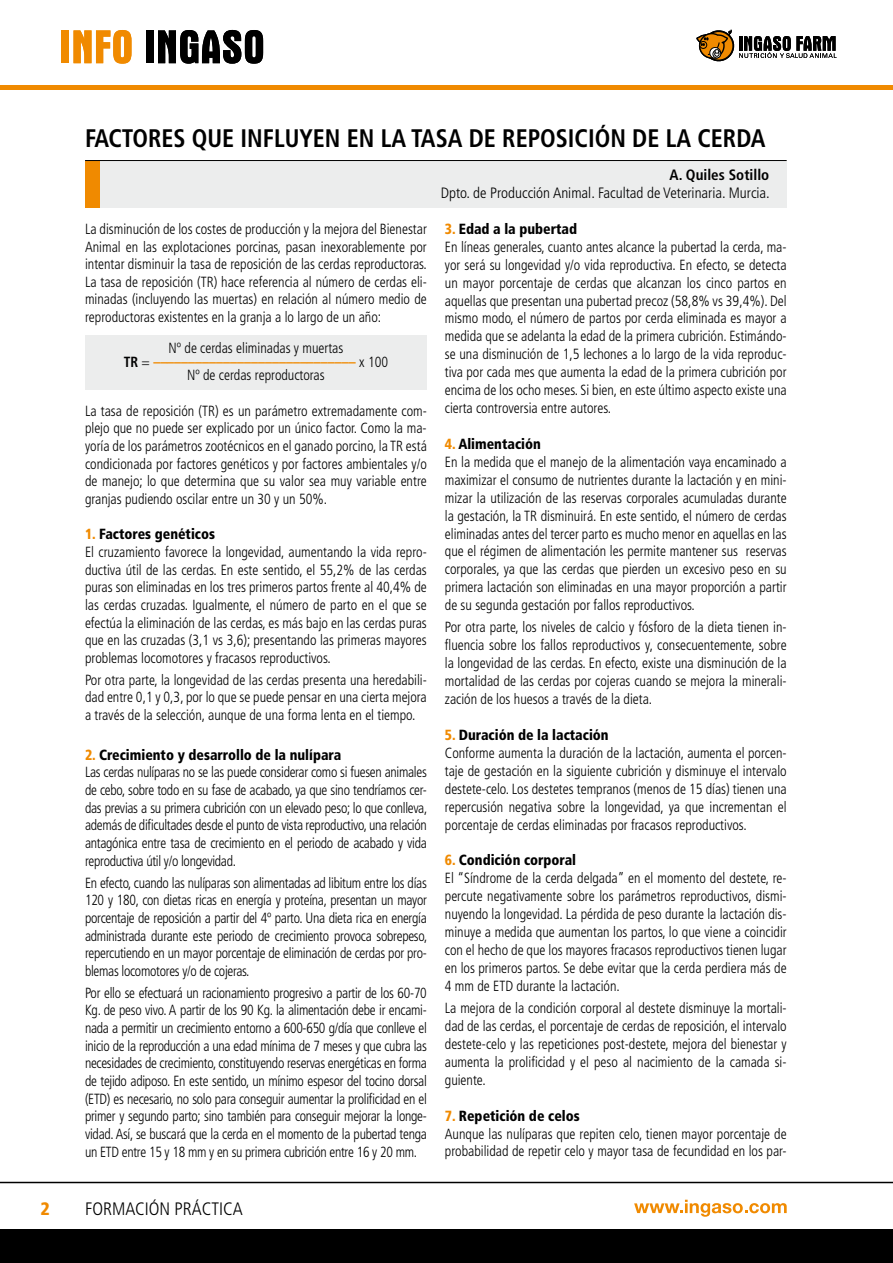
<style>
.page{position:relative;width:893px;height:1263px;background:#fff}
.page>*{position:absolute;margin:0;border:0;box-sizing:border-box;transform-origin:0 0}
.t1{font:700 condensed 25.35px "Frutiger";color:#000;scale:.95 1}
.t2{font:300 condensed 18px "Frutiger";color:#000}
.t3{font:900 condensed 18px "Frutiger";color:#f08a00}
.t4{font:300 condensed 15px "Frutiger";color:#000}
.t5{font:700 condensed 15px "Frutiger";color:#000}
.t6{font:300 condensed 14.7px/17.9px "Frutiger";color:#000;scale:.95 1}
.t7{font:300 condensed 14.7px/17.7px "Frutiger";color:#000;text-align:justify;scale:.93 1}
.t8{font:300 condensed 14.7px/17.7px "Frutiger";letter-spacing:-.02em;color:#000;scale:.93 1}
.s1{font-weight:700}
.s2{font-weight:700;color:#f08a00}
.s3{font-weight:900;color:#f08a00}
.s4{font-weight:900}
</style>
<div class="page">
<div style="left:0;top:1229px;width:893px;height:34px;background:#000"></div>
<hr style="left:0;top:1182px;width:893px;height:1px;background:#000">
<svg style="left:634px;top:1200px;width:153px;height:17px"></svg>
<div style="left:85px;top:335px;width:342px;height:55px;background:#eceded"></div>
<hr style="left:0;top:85px;width:893px;height:4px;background:#f08a00">
<svg style="left:697px;top:30px;width:140px;height:32px"></svg>
<div style="left:62px;top:30px;width:7px;height:33px;background:#f08a00"></div>
<svg style="left:74px;top:30px;width:57px;height:34px"></svg>
<div style="left:146px;top:30px;width:7px;height:33px;background:#000"></div>
<svg style="left:158px;top:30px;width:105px;height:34px"></svg>
<div style="left:85px;top:161px;width:702px;height:46px;background:#eceded"></div>
<div style="left:85px;top:161px;width:15px;height:46px;background:#f08a00"></div>
<hr style="left:85px;top:160px;width:702px;height:1px;background:#000">
<h1 class="t1" style="left:85px;top:123px;width:718px">FACTORES QUE INFLUYEN EN LA TASA DE REPOSICIÓN DE LA CERDA</h1>
<p class="t5" style="left:669px;top:166px;width:101px">A. Quiles Sotillo</p>
<p class="t4" style="left:441px;top:185px;width:331px">Dpto. de Producción Animal. Facultad de Veterinaria. Murcia.</p>
<p class="t6" style="left:85px;top:220px;width:361px;text-align:justify">La disminución de los costes de producción y la mejora del Bienestar Animal en las explotaciones porcinas, pasan inexorablemente por intentar disminuir la tasa de reposición de las cerdas reproductoras.<br>La tasa de reposición (TR) hace referencia al número de cerdas eli&shy;minadas (incluyendo las muertas) en relación al número medio de reproductoras existentes en la granja a lo largo de un año:</p>
<p class="t6" style="left:124px;top:342px;width:280px;line-height:13.5px;text-align:center">Nº de cerdas eliminadas y muertas<br><span class="s1">TR</span> = <span class="s2">–––––––––––––––––––––––––––––</span> x 100<br>Nº de cerdas reproductoras</p>
<p class="t6" style="left:85px;top:402px;width:361px;text-align:justify">La tasa de reposición (TR) es un parámetro extremadamente com&shy;plejo que no puede ser explicado por un único factor. Como la ma&shy;yoría de los parámetros zootécnicos en el ganado porcino, la TR está condicionada por factores genéticos y por factores ambientales y/o de manejo; lo que determina que su valor sea muy variable entre granjas pudiendo oscilar entre un 30 y un 50%.</p>
<p class="t6" style="left:85px;top:525px;width:361px"><span class="s3">1.</span> <span class="s4">Factores genéticos<br></span>El cruzamiento favorece la longevidad, aumentando la vida repro&shy;ductiva útil de las cerdas. En este sentido, el 55,2% de las cerdas puras son eliminadas en los tres primeros partos frente al 40,4% de las cerdas cruzadas. Igualmente, el número de parto en el que se efectúa la eliminación de las cerdas, es más bajo en las cerdas puras que en las cruzadas (3,1 vs 3,6); presentando las primeras mayores problemas locomotores y fracasos reproductivos.</p>
<p class="t6" style="left:85px;top:671px;width:361px;text-align:justify">Por otra parte, la longevidad de las cerdas presenta una heredabili&shy;dad entre 0,1 y 0,3, por lo que se puede pensar en una cierta mejora a través de la selección, aunque de una forma lenta en el tiempo.</p>
<p class="t8" style="left:85px;top:746px;width:370px"><span class="s3">2.</span> <span class="s4">Crecimiento y desarrollo de la nulípara<br></span>Las cerdas nulíparas no se las puede considerar como si fuesen animales de cebo, sobre todo en su fase de acabado, ya que sino tendríamos cer&shy;das previas a su primera cubrición con un elevado peso; lo que conlleva, además de dificultades desde el punto de vista reproductivo, una relación antagónica entre tasa de crecimiento en el periodo de acabado y vida reproductiva útil y/o longevidad.</p>
<p class="t7" style="left:85px;top:874px;width:370px">En efecto, cuando las nulíparas son alimentadas ad libitum entre los días 120 y 180, con dietas ricas en energía y proteína, presentan un mayor porcentaje de reposición a partir del 4º parto. Una dieta rica en energía administrada durante este periodo de crecimiento provoca sobrepeso, repercutiendo en un mayor porcentaje de eliminación de cerdas por pro&shy;blemas locomotores y/o de cojeras.</p>
<p class="t7" style="left:85px;top:984px;width:369px">Por ello se efectuará un racionamiento progresivo a partir de los 60-70<br>Kg. de peso vivo. A partir de los 90 Kg. la alimentación debe ir encami&shy;nada a permitir un crecimiento entorno a 600-650 g/día que conlleve el inicio de la reproducción a una edad mínima de 7 meses y que cubra las necesidades de crecimiento, constituyendo reservas energéticas en forma de tejido adiposo. En este sentido, un mínimo espesor del tocino dorsal (ETD) es necesario, no solo para conseguir aumentar la prolificidad en el primer y segundo parto; sino también para conseguir mejorar la longe&shy;vidad. Así, se buscará que la cerda en el momento de la pubertad tenga un ETD entre 15 y 18 mm y en su primera cubrición entre 16 y 20 mm.</p>
<p class="t3" style="left:40px;top:1198px;width:11px">2</p>
<p class="t2" style="left:85px;top:1199px;width:159px">FORMACIÓN PRÁCTICA</p>
<p class="t6" style="left:445px;top:220px;width:361px"><span class="s3">3.</span> <span class="s4">Edad a la pubertad<br></span>En líneas generales, cuanto antes alcance la pubertad la cerda, ma&shy;yor será su longevidad y/o vida reproductiva. En efecto, se detecta un mayor porcentaje de cerdas que alcanzan los cinco partos en aquellas que presentan una pubertad precoz (58,8% vs 39,4%). Del mismo modo, el número de partos por cerda eliminada es mayor a medida que se adelanta la edad de la primera cubrición. Estimándo&shy;se una disminución de 1,5 lechones a lo largo de la vida reproduc&shy;tiva por cada mes que aumenta la edad de la primera cubrición por encima de los ocho meses. Si bien, en este último aspecto existe una cierta controversia entre autores.</p>
<p class="t6" style="left:445px;top:435px;width:361px"><span class="s3">4.</span> <span class="s4">Alimentación<br></span>En la medida que el manejo de la alimentación vaya encaminado a maximizar el consumo de nutrientes durante la lactación y en mini&shy;mizar la utilización de las reservas corporales acumuladas durante la gestación, la TR disminuirá. En este sentido, el número de cerdas eliminadas antes del tercer parto es mucho menor en aquellas en las que el régimen de alimentación les permite mantener sus reservas corporales, ya que las cerdas que pierden un excesivo peso en su primera lactación son eliminadas en una mayor proporción a partir de su segunda gestación por fallos reproductivos.</p>
<p class="t6" style="left:445px;top:619px;width:361px;text-align:justify">Por otra parte, los niveles de calcio y fósforo de la dieta tienen in&shy;fluencia sobre los fallos reproductivos y, consecuentemente, sobre la longevidad de las cerdas. En efecto, existe una disminución de la mortalidad de las cerdas por cojeras cuando se mejora la minerali&shy;zación de los huesos a través de la dieta.</p>
<p class="t6" style="left:445px;top:726px;width:361px"><span class="s3">5.</span> <span class="s4">Duración de la lactación<br></span>Conforme aumenta la duración de la lactación, aumenta el porcen&shy;taje de gestación en la siguiente cubrición y disminuye el intervalo destete-celo. Los destetes tempranos (menos de 15 días) tienen una repercusión negativa sobre la longevidad, ya que incrementan el porcentaje de cerdas eliminadas por fracasos reproductivos.</p>
<p class="t6" style="left:445px;top:852px;width:361px"><span class="s3">6.</span> <span class="s4">Condición corporal<br></span>El “Síndrome de la cerda delgada” en el momento del destete, re&shy;percute negativamente sobre los parámetros reproductivos, dismi&shy;nuyendo la longevidad. La pérdida de peso durante la lactación dis&shy;minuye a medida que aumentan los partos, lo que viene a coincidir con el hecho de que los mayores fracasos reproductivos tienen lugar en los primeros partos. Se debe evitar que la cerda perdiera más de 4 mm de ETD durante la lactación.</p>
<p class="t6" style="left:445px;top:999px;width:361px;text-align:justify">La mejora de la condición corporal al destete disminuye la mortali&shy;dad de las cerdas, el porcentaje de cerdas de reposición, el intervalo destete-celo y las repeticiones post-destete, mejora del bienestar y aumenta la prolificidad y el peso al nacimiento de la camada si&shy;guiente.</p>
<p class="t6" style="left:445px;top:1107px;width:361px"><span class="s3">7.</span> <span class="s4">Repetición de celos<br></span>Aunque las nulíparas que repiten celo, tienen mayor porcentaje de probabilidad de repetir celo y mayor tasa de fecundidad en los par-</p>
</div>
